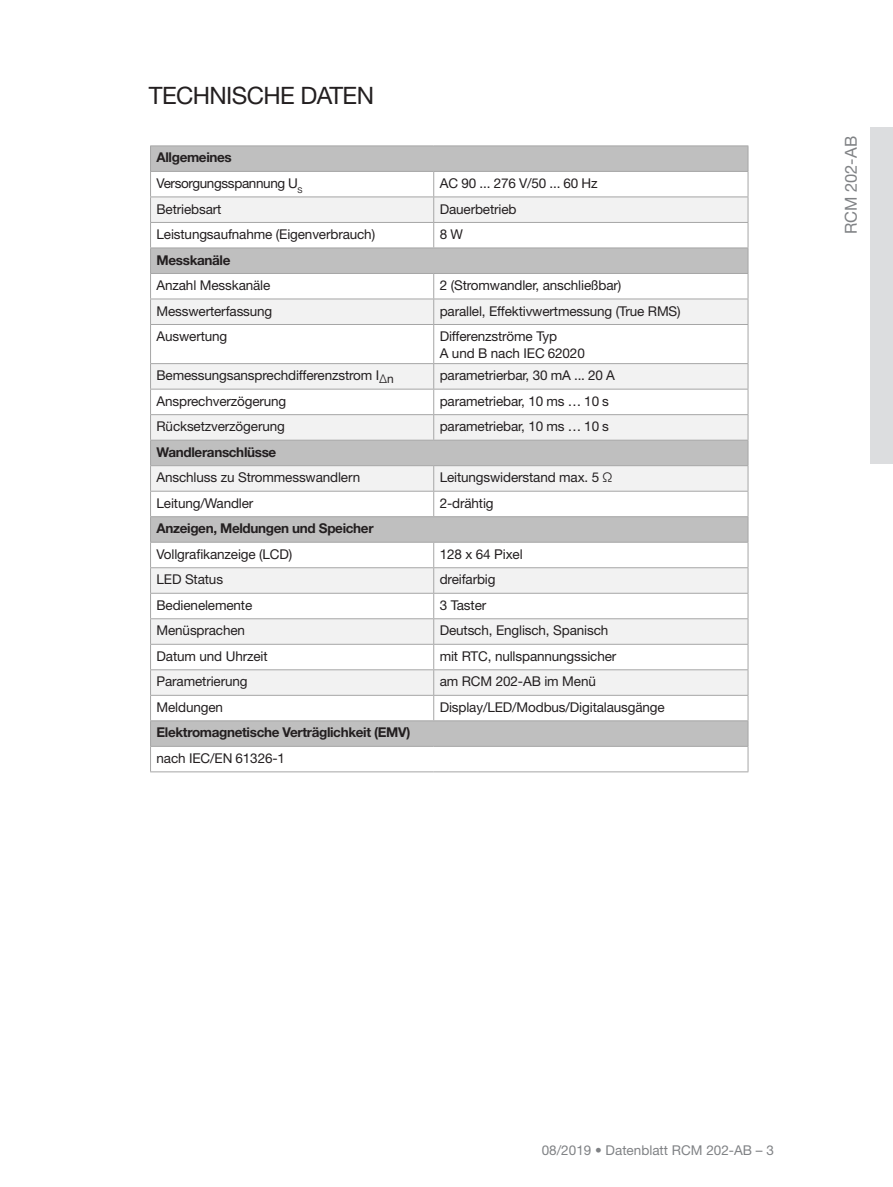
<style>
.page{position:relative;width:893px;height:1187px;background:#fff}
.page>*{position:absolute;margin:0;border:0;box-sizing:border-box;transform-origin:0 0}
._18_16pt_Titelseite{font:24px "Helvetica Neue LT";letter-spacing:-.025em;color:#231f20}
.t1{font:16.5px "Helvetica Neue LT";color:#808285}
._18_9pt_Tabellenzell{font:13.5px/16.5px "Helvetica Neue LT";letter-spacing:-.01em;color:#231f20}
._18_9pt_Tabellenkopf{font:700 13.5px "Helvetica Neue LT";letter-spacing:-.025em;color:#231f20}
.t2{font:13.5px "Helvetica Neue LT";color:#808285}
</style>
<div class="page">
<div style="left:870px;top:128px;width:23px;height:335px;background:#dcdddf"></div>
<div style="left:151px;top:146px;width:597px;height:25px;background:#bfbfbf"></div>
<svg style="left:151px;top:197px;width:597px;height:50px;fill:#f2f2f2"></svg>
<svg style="left:151px;top:248px;width:597px;height:498px"></svg>
<hr style="left:150px;top:145px;width:284px;height:1px;background:#a6a6a6">
<hr style="left:434px;top:145px;width:314px;height:1px;background:#a6a6a6">
<hr style="left:150px;top:171px;width:284px;height:1px;background:#a6a6a6">
<hr style="left:434px;top:171px;width:314px;height:1px;background:#a6a6a6">
<hr style="left:150px;top:196px;width:284px;height:1px;background:#a6a6a6">
<hr style="left:434px;top:196px;width:314px;height:1px;background:#a6a6a6">
<hr style="left:150px;top:222px;width:284px;height:1px;background:#a6a6a6">
<hr style="left:434px;top:222px;width:314px;height:1px;background:#a6a6a6">
<svg style="left:433px;top:172px;width:1px;height:75px"></svg>
<hr style="left:150px;top:247px;width:284px;height:1px;background:#a6a6a6">
<hr style="left:434px;top:247px;width:314px;height:1px;background:#a6a6a6">
<hr style="left:150px;top:273px;width:284px;height:1px;background:#a6a6a6">
<hr style="left:434px;top:273px;width:314px;height:1px;background:#a6a6a6">
<hr style="left:150px;top:298px;width:284px;height:1px;background:#a6a6a6">
<svg style="left:150px;top:146px;width:1px;height:178px"></svg>
<hr style="left:434px;top:298px;width:314px;height:1px;background:#a6a6a6">
<svg style="left:433px;top:274px;width:1px;height:50px"></svg>
<svg style="left:748px;top:146px;width:1px;height:178px"></svg>
<hr style="left:150px;top:324px;width:284px;height:1px;background:#a6a6a6">
<hr style="left:150px;top:325px;width:1px;height:38px;background:#a6a6a6">
<hr style="left:434px;top:324px;width:314px;height:1px;background:#a6a6a6">
<hr style="left:433px;top:325px;width:1px;height:38px;background:#a6a6a6">
<hr style="left:748px;top:325px;width:1px;height:38px;background:#a6a6a6">
<hr style="left:150px;top:363px;width:284px;height:1px;background:#a6a6a6">
<hr style="left:434px;top:363px;width:314px;height:1px;background:#a6a6a6">
<hr style="left:150px;top:389px;width:284px;height:1px;background:#a6a6a6">
<hr style="left:434px;top:389px;width:314px;height:1px;background:#a6a6a6">
<hr style="left:150px;top:414px;width:284px;height:1px;background:#a6a6a6">
<hr style="left:434px;top:414px;width:314px;height:1px;background:#a6a6a6">
<svg style="left:433px;top:364px;width:1px;height:76px"></svg>
<hr style="left:150px;top:440px;width:284px;height:1px;background:#a6a6a6">
<hr style="left:434px;top:440px;width:314px;height:1px;background:#a6a6a6">
<hr style="left:150px;top:465px;width:284px;height:1px;background:#a6a6a6">
<hr style="left:434px;top:465px;width:314px;height:1px;background:#a6a6a6">
<hr style="left:150px;top:491px;width:284px;height:1px;background:#a6a6a6">
<hr style="left:434px;top:491px;width:314px;height:1px;background:#a6a6a6">
<svg style="left:433px;top:466px;width:1px;height:50px"></svg>
<hr style="left:150px;top:516px;width:284px;height:1px;background:#a6a6a6">
<hr style="left:434px;top:516px;width:314px;height:1px;background:#a6a6a6">
<hr style="left:150px;top:542px;width:284px;height:1px;background:#a6a6a6">
<hr style="left:434px;top:542px;width:314px;height:1px;background:#a6a6a6">
<hr style="left:150px;top:567px;width:284px;height:1px;background:#a6a6a6">
<hr style="left:434px;top:567px;width:314px;height:1px;background:#a6a6a6">
<hr style="left:150px;top:593px;width:284px;height:1px;background:#a6a6a6">
<hr style="left:434px;top:593px;width:314px;height:1px;background:#a6a6a6">
<hr style="left:150px;top:618px;width:284px;height:1px;background:#a6a6a6">
<hr style="left:434px;top:618px;width:314px;height:1px;background:#a6a6a6">
<hr style="left:150px;top:644px;width:284px;height:1px;background:#a6a6a6">
<hr style="left:434px;top:644px;width:314px;height:1px;background:#a6a6a6">
<hr style="left:150px;top:669px;width:284px;height:1px;background:#a6a6a6">
<hr style="left:434px;top:669px;width:314px;height:1px;background:#a6a6a6">
<hr style="left:150px;top:695px;width:284px;height:1px;background:#a6a6a6">
<hr style="left:434px;top:695px;width:314px;height:1px;background:#a6a6a6">
<svg style="left:433px;top:542px;width:1px;height:178px"></svg>
<hr style="left:150px;top:720px;width:284px;height:1px;background:#a6a6a6">
<hr style="left:434px;top:720px;width:314px;height:1px;background:#a6a6a6">
<hr style="left:150px;top:746px;width:284px;height:1px;background:#a6a6a6">
<svg style="left:150px;top:364px;width:1px;height:407px"></svg>
<hr style="left:434px;top:746px;width:314px;height:1px;background:#a6a6a6">
<svg style="left:748px;top:364px;width:1px;height:407px"></svg>
<hr style="left:150px;top:771px;width:284px;height:1px;background:#a6a6a6">
<hr style="left:434px;top:771px;width:314px;height:1px;background:#a6a6a6">
<p class="_18_16pt_Titelseite" style="left:149px;top:81px;width:227px">TECHNISCHE DATEN</p>
<p class="_18_9pt_Tabellenkopf" style="left:157px;top:149px;width:77px">Allgemeines</p>
<p class="_18_9pt_Tabellenzell" style="left:157px;top:175px;width:148px">Versorgungsspannung U<sub>S</sub></p>
<p class="_18_9pt_Tabellenzell" style="left:440px;top:175px;width:159px">AC 90 ... 276 V/50 ... 60 Hz</p>
<p class="_18_9pt_Tabellenzell" style="left:157px;top:200px;width:66px">Betriebsart</p>
<p class="_18_9pt_Tabellenzell" style="left:440px;top:200px;width:78px">Dauerbetrieb</p>
<p class="_18_9pt_Tabellenzell" style="left:157px;top:226px;width:220px">Leistungsaufnahme (Eigenverbrauch)</p>
<p class="_18_9pt_Tabellenzell" style="left:440px;top:226px;width:25px">8W</p>
<p class="_18_9pt_Tabellenkopf" style="left:157px;top:251px;width:75px">Messkanäle</p>
<p class="_18_9pt_Tabellenzell" style="left:157px;top:277px;width:115px">Anzahl Messkanäle</p>
<p class="_18_9pt_Tabellenzell" style="left:440px;top:277px;width:183px">2 (Stromwandler, anschließbar)</p>
<p class="_18_9pt_Tabellenzell" style="left:157px;top:302px;width:117px">Messwerterfassung</p>
<p class="_18_9pt_Tabellenzell" style="left:440px;top:302px;width:243px">parallel, Effektivwertmessung (True RMS)</p>
<p class="_18_9pt_Tabellenzell" style="left:157px;top:328px;width:72px">Auswertung</p>
<p class="_18_9pt_Tabellenzell" style="left:440px;top:328px;width:147px">Differenzströme Typ<br>A und B nach IEC 62020</p>
<p class="_18_9pt_Tabellenzell" style="left:157px;top:367px;width:239px">Bemessungsansprechdifferenzstrom I<sub>Δn</sub></p>
<p class="_18_9pt_Tabellenzell" style="left:440px;top:367px;width:177px">parametrierbar, 30 mA ... 20 A</p>
<p class="_18_9pt_Tabellenzell" style="left:157px;top:392px;width:131px">Ansprechverzögerung</p>
<p class="_18_9pt_Tabellenzell" style="left:440px;top:392px;width:171px">parametriebar, 10 ms … 10 s</p>
<p class="_18_9pt_Tabellenzell" style="left:157px;top:418px;width:130px">Rücksetzverzögerung</p>
<p class="_18_9pt_Tabellenzell" style="left:440px;top:418px;width:171px">parametriebar, 10 ms … 10 s</p>
<p class="_18_9pt_Tabellenkopf" style="left:157px;top:443px;width:121px">Wandleranschlüsse</p>
<p class="_18_9pt_Tabellenzell" style="left:157px;top:469px;width:205px">Anschluss zu Strommesswandlern</p>
<p class="_18_9pt_Tabellenzell" style="left:440px;top:469px;width:174px">Leitungswiderstand max. 5 Ω</p>
<p class="_18_9pt_Tabellenzell" style="left:157px;top:494px;width:98px">Leitung/Wandler</p>
<p class="_18_9pt_Tabellenzell" style="left:440px;top:494px;width:55px">2-drähtig</p>
<p class="_18_9pt_Tabellenkopf" style="left:157px;top:520px;width:219px">Anzeigen, Meldungen und Speicher</p>
<p class="_18_9pt_Tabellenzell" style="left:157px;top:545px;width:137px">Vollgrafikanzeige (LCD)</p>
<p class="_18_9pt_Tabellenzell" style="left:440px;top:545px;width:85px">128 x 64 Pixel</p>
<p class="_18_9pt_Tabellenzell" style="left:157px;top:571px;width:68px">LED Status</p>
<p class="_18_9pt_Tabellenzell" style="left:440px;top:571px;width:57px">dreifarbig</p>
<p class="_18_9pt_Tabellenzell" style="left:157px;top:596px;width:97px">Bedienelemente</p>
<p class="_18_9pt_Tabellenzell" style="left:440px;top:596px;width:48px">3 Taster</p>
<p class="_18_9pt_Tabellenzell" style="left:157px;top:622px;width:90px">Menüsprachen</p>
<p class="_18_9pt_Tabellenzell" style="left:440px;top:622px;width:170px">Deutsch, Englisch, Spanisch</p>
<p class="_18_9pt_Tabellenzell" style="left:157px;top:647px;width:113px">Datum und Uhrzeit</p>
<p class="_18_9pt_Tabellenzell" style="left:440px;top:647px;width:178px">mit RTC, nullspannungssicher</p>
<p class="_18_9pt_Tabellenzell" style="left:157px;top:673px;width:93px">Parametrierung</p>
<p class="_18_9pt_Tabellenzell" style="left:440px;top:673px;width:158px">am RCM 202-AB im Menü</p>
<p class="_18_9pt_Tabellenzell" style="left:157px;top:698px;width:68px">Meldungen</p>
<p class="_18_9pt_Tabellenzell" style="left:440px;top:698px;width:227px">Display/LED/Modbus/Digitalausgänge</p>
<p class="_18_9pt_Tabellenkopf" style="left:157px;top:724px;width:255px">Elektromagnetische Verträglichkeit (EMV)</p>
<p class="_18_9pt_Tabellenzell" style="left:157px;top:749px;width:130px">nach IEC/EN 61326-1</p>
<p class="t1" style="left:841px;top:234px;width:100px;rotate:-90deg">RCM 202-AB</p>
<p class="t2" style="left:542px;top:1142px;width:234px">08/2019 • Datenblatt RCM 202-AB – 3</p>
</div>
